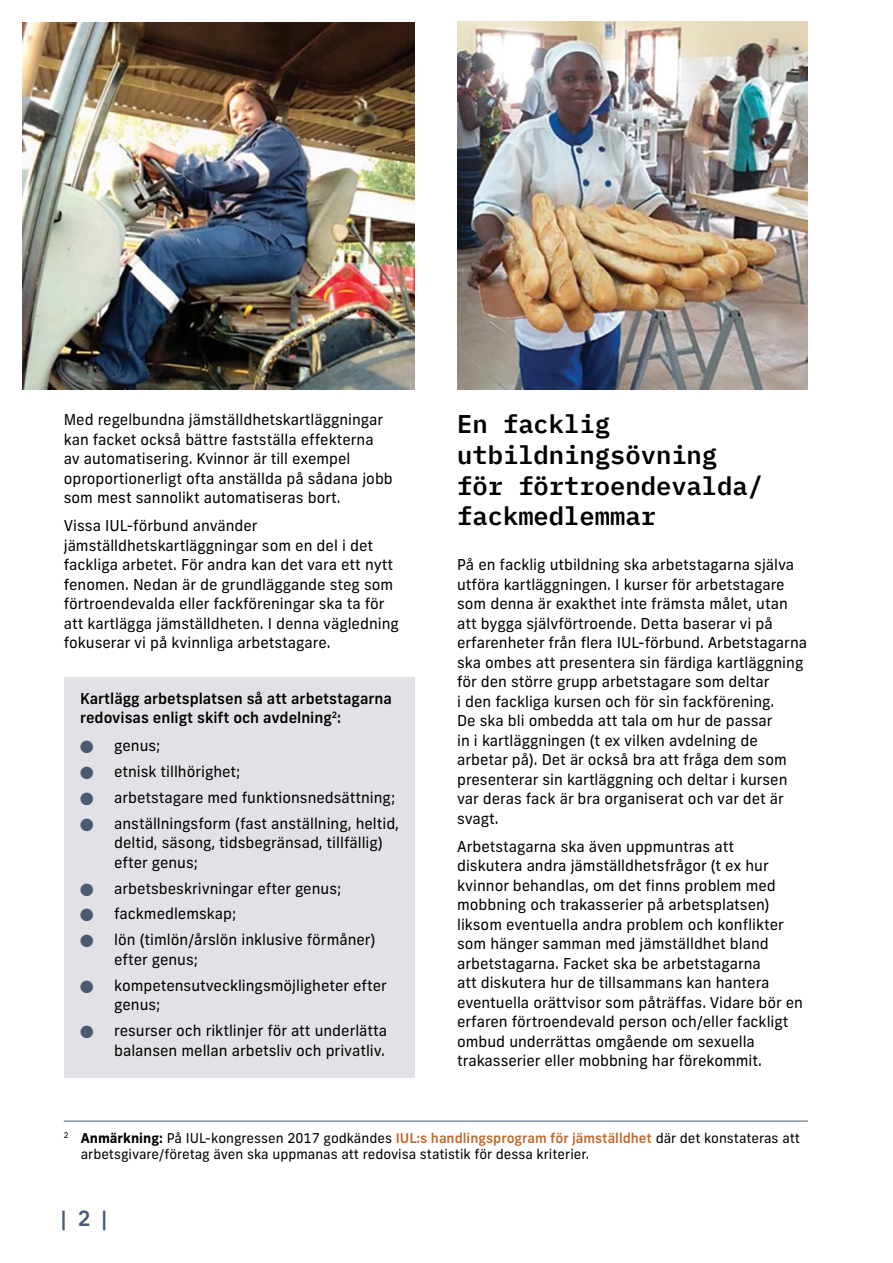
<style>
.page{position:relative;width:893px;height:1263px;background:#fff}
.page>*{position:absolute;margin:0;border:0;box-sizing:border-box;transform-origin:0 0}
.t1{font:600 25.5px/30.6px "IBM Plex Mono";color:#000}
.t2{font:500 21px "Frank New";color:#485b71}
.t3{font:15px/19.5px "Frank New";color:#000}
.t4{font:500 15px/19.5px "Frank New";color:#000}
.t5{font:13.5px/16.2px "Frank New";color:#000}
.s1{color:#485b71}
.s2{font-weight:700}
.s3{font-weight:500;color:#bf682c}
</style>
<div class="page">
<img style="left:23px;top:22px;width:392px;height:367px">
<hr style="left:64px;top:1121px;width:744px;height:1px;background:#485b71">
<div style="left:64px;top:677px;width:351px;height:400px;background:#e2e2e6"></div>
<img style="left:457px;top:21px;width:351px;height:368px">
<p class="t3" style="left:64px;top:410px;width:331px">Med regelbundna jämställdhetskartläggningar kan facket också bättre fastställa effekterna av automatisering. Kvinnor är till exempel oproportionerligt ofta anställda på sådana jobb som mest sannolikt automatiseras bort.</p>
<p class="t3" style="left:64px;top:516px;width:337px">Vissa IUL-förbund använder jämställdhetskartläggningar som en del i det fackliga arbetet. För andra kan det vara ett nytt fenomen. Nedan är de grundläggande steg som förtroendevalda eller fackföreningar ska ta för att kartlägga jämställdheten. I denna vägledning fokuserar vi på kvinnliga arbetstagare.</p>
<p class="t4" style="left:80px;top:688px;width:313px">Kartlägg arbetsplatsen så att arbetstagarna redovisas enligt skift och avdelning<sup>2</sup>:</p>
<p class="t3" style="left:80px;top:736px;width:82px"><span class="s1">●</span> genus;</p>
<p class="t3" style="left:80px;top:762px;width:162px"><span class="s1">●</span> etnisk tillhörighet;</p>
<p class="t3" style="left:80px;top:787px;width:316px"><span class="s1">●</span> arbetstagare med funktionsnedsättning;</p>
<p class="t3" style="left:114px;top:813px;width:286px;text-indent:-34px"><span class="s1">●</span> anställningsform (fast anställning, heltid, deltid, säsong, tidsbegränsad, tillfällig) efter genus;</p>
<p class="t3" style="left:80px;top:878px;width:263px"><span class="s1">●</span> arbetsbeskrivningar efter genus;</p>
<p class="t3" style="left:80px;top:904px;width:158px"><span class="s1">●</span> fackmedlemskap;</p>
<p class="t3" style="left:114px;top:930px;width:263px;text-indent:-34px"><span class="s1">●</span> lön (timlön/årslön inklusive förmåner) efter genus;</p>
<p class="t3" style="left:114px;top:975px;width:274px;text-indent:-34px"><span class="s1">●</span> kompetensutvecklingsmöjligheter efter genus;</p>
<p class="t3" style="left:80px;top:1021px;width:308px;text-align:right"><span class="s1">●</span> resurser och riktlinjer för att underlätta balansen mellan arbetsliv och privatliv.</p>
<h1 class="t1" style="left:457px;top:407px;width:308px">En facklig utbildningsövning för förtroendevalda/ fackmedlemmar</h1>
<p class="t3" style="left:457px;top:555px;width:351px">På en facklig utbildning ska arbetstagarna själva utföra kartläggningen. I kurser för arbetstagare som denna är exakthet inte främsta målet, utan att bygga självförtroende. Detta baserar vi på erfarenheter från flera IUL-förbund. Arbetstagarna ska ombes att presentera sin färdiga kartläggning för den större grupp arbetstagare som deltar<br>i den fackliga kursen och för sin fackförening.<br>De ska bli ombedda att tala om hur de passar<br>in i kartläggningen (t ex vilken avdelning de arbetar på). Det är också bra att fråga dem som presenterar sin kartläggning och deltar i kursen var deras fack är bra organiserat och var det är svagt.</p>
<p class="t3" style="left:457px;top:836px;width:347px">Arbetstagarna ska även uppmuntras att diskutera andra jämställdhetsfrågor (t ex hur kvinnor behandlas, om det finns problem med mobbning och trakasserier på arbetsplatsen) liksom eventuella andra problem och konflikter som hänger samman med jämställdhet bland arbetstagarna. Facket ska be arbetstagarna<br>att diskutera hur de tillsammans kan hantera eventuella orättvisor som påträffas. Vidare bör en erfaren förtroendevald person och/eller fackligt ombud underrättas omgående om sexuella trakasserier eller mobbning har förekommit.</p>
<p class="t5" style="left:81px;top:1129px;width:721px;text-indent:-17px"><sup>2</sup> <span class="s2">Anmärkning:</span> På IUL-kongressen 2017 godkändes <span class="s3">IUL:s handlingsprogram för jämställdhet</span> där det konstateras att arbetsgivare/företag även ska uppmanas att redovisa statistik för dessa kriterier.</p>
<h2 class="t2" style="left:61px;top:1205px;width:48px">| 2 |</h2>
</div>
